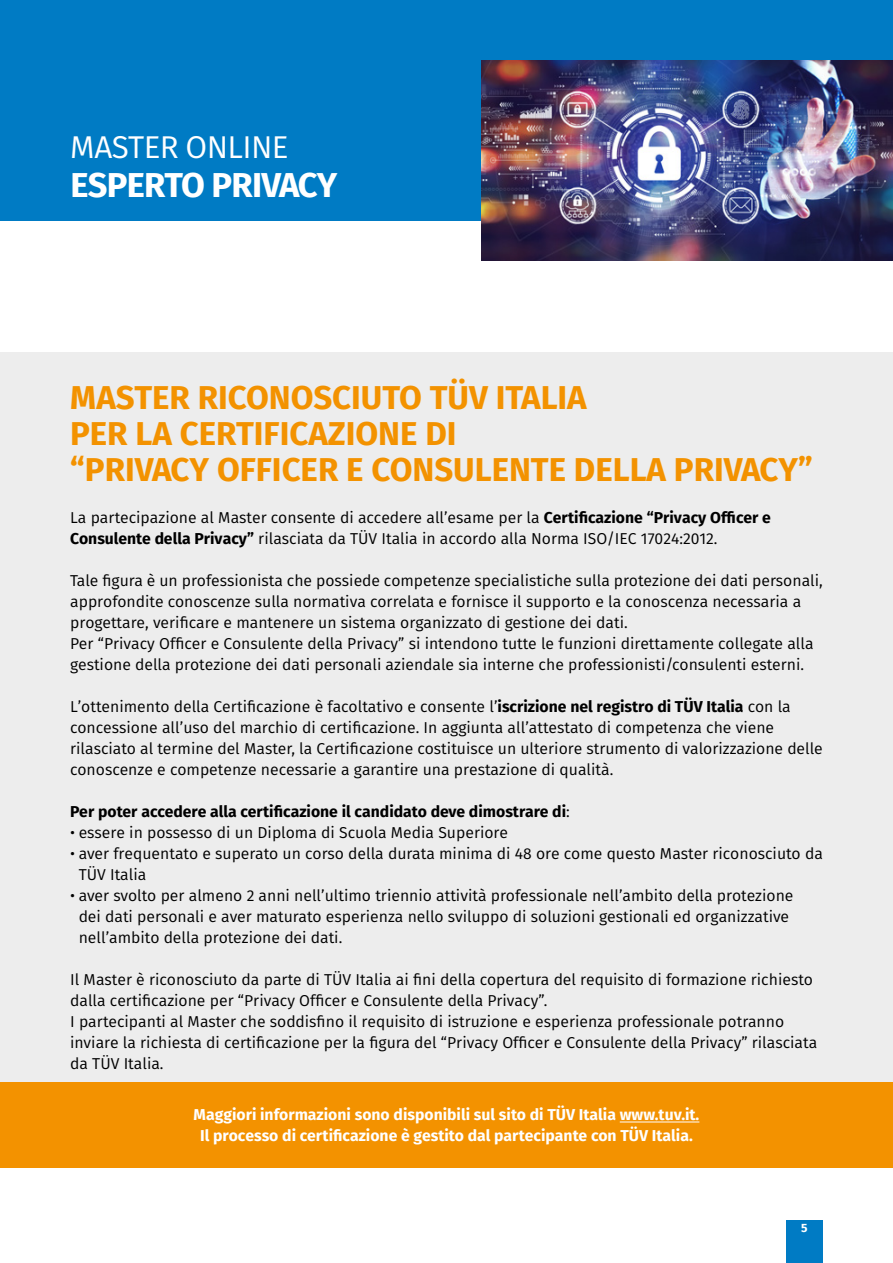
<style>
.page{position:relative;width:893px;height:1263px;background:#fff}
.page>*{position:absolute;margin:0;border:0;box-sizing:border-box;transform-origin:0 0}
.t1{font:700 34.5px "Fira Sans";letter-spacing:-.02em;color:#fff}
.t2{font:700 33px/36px "Fira Sans";color:#f39200}
.t3{font:31.5px "Fira Sans";letter-spacing:-.02em;color:#fff}
.t4{font:15.75px/21px "Fira Sans";color:#000}
.t5{font:700 15.75px/21px "Fira Sans";color:#fff;text-align:center}
.t6{font:700 15.75px "Fira Sans";color:#000}
.t7{font:700 12px "Fira Sans";color:#fff}
.s1{font-weight:700}
.s2{font-weight:400}
</style>
<div class="page">
<div style="left:786px;top:1220px;width:37px;height:43px;background:#007bc4"></div>
<div style="left:0;top:0;width:893px;height:221px;background:#007bc4"></div>
<img style="left:482px;top:61px;width:411px;height:199px">
<div style="left:0;top:353px;width:893px;height:742px;background:#ededed"></div>
<div style="left:0;top:1082px;width:893px;height:85px;background:#f39200"></div>
<hr style="left:620px;top:1121px;width:79px;height:1px;background:#fff">
<h3 class="t3" style="left:70px;top:125px;width:220px">MASTER ONLINE</h3>
<h1 class="t1" style="left:70px;top:161px;width:268px">ESPERTO PRIVACY</h1>
<h2 class="t2" style="left:70px;top:380px;width:744px">MASTER RICONOSCIUTO TÜV ITALIA<br>PER LA CERTIFICAZIONE DI<br>“PRIVACY OFFICER E CONSULENTE DELLA PRIVACY”</h2>
<p class="t4" style="left:70px;top:507px;width:702px">La partecipazione al Master consente di accedere all’esame per la <span class="s1">Certificazione “Privacy Officer e<br>Consulente della Privacy”</span> rilasciata da TÜV Italia in accordo alla Norma ISO/IEC 17024:2012.</p>
<p class="t4" style="left:70px;top:570px;width:754px">Tale figura è un professionista che possiede competenze specialistiche sulla protezione dei dati personali, approfondite conoscenze sulla normativa correlata e fornisce il supporto e la conoscenza necessaria a progettare, verificare e mantenere un sistema organizzato di gestione dei dati.<br>Per “Privacy Officer e Consulente della Privacy” si intendono tutte le funzioni direttamente collegate alla gestione della protezione dei dati personali aziendale sia interne che professionisti/consulenti esterni.</p>
<p class="t4" style="left:70px;top:696px;width:754px">L’ottenimento della Certificazione è facoltativo e consente l’<span class="s1">iscrizione nel registro di TÜV Italia</span> con la concessione all’uso del marchio di certificazione. In aggiunta all’attestato di competenza che viene rilasciato al termine del Master, la Certificazione costituisce un ulteriore strumento di valorizzazione delle conoscenze e competenze necessarie a garantire una prestazione di qualità.</p>
<p class="t6" style="left:70px;top:801px;width:501px">Per poter accedere alla certificazione il candidato deve dimostrare di<span class="s2">:</span></p>
<p class="t4" style="left:70px;top:822px;width:439px">• essere in possesso di un Diploma di Scuola Media Superiore</p>
<p class="t4" style="left:79px;top:843px;width:746px;text-indent:-9px">• aver frequentato e superato un corso della durata minima di 48 ore come questo Master riconosciuto da<br>TÜV Italia</p>
<p class="t4" style="left:79px;top:885px;width:716px;text-indent:-9px">• aver svolto per almeno 2 anni nell’ultimo triennio attività professionale nell’ambito della protezione dei dati personali e aver maturato esperienza nello sviluppo di soluzioni gestionali ed organizzative nell’ambito della protezione dei dati.</p>
<p class="t4" style="left:70px;top:969px;width:749px">Il Master è riconosciuto da parte di TÜV Italia ai fini della copertura del requisito di formazione richiesto dalla certificazione per “Privacy Officer e Consulente della Privacy”.<br>I partecipanti al Master che soddisfino il requisito di istruzione e esperienza professionale potranno inviare la richiesta di certificazione per la figura del “Privacy Officer e Consulente della Privacy” rilasciata da TÜV Italia.</p>
<p class="t5" style="left:194px;top:1104px;width:507px">Maggiori informazioni sono disponibili sul sito di TÜV Italia www.tuv.it.<br>Il processo di certificazione è gestito dal partecipante con TÜV Italia.</p>
<p class="t7" style="left:801px;top:1220px;width:8px">5</p>
</div>
